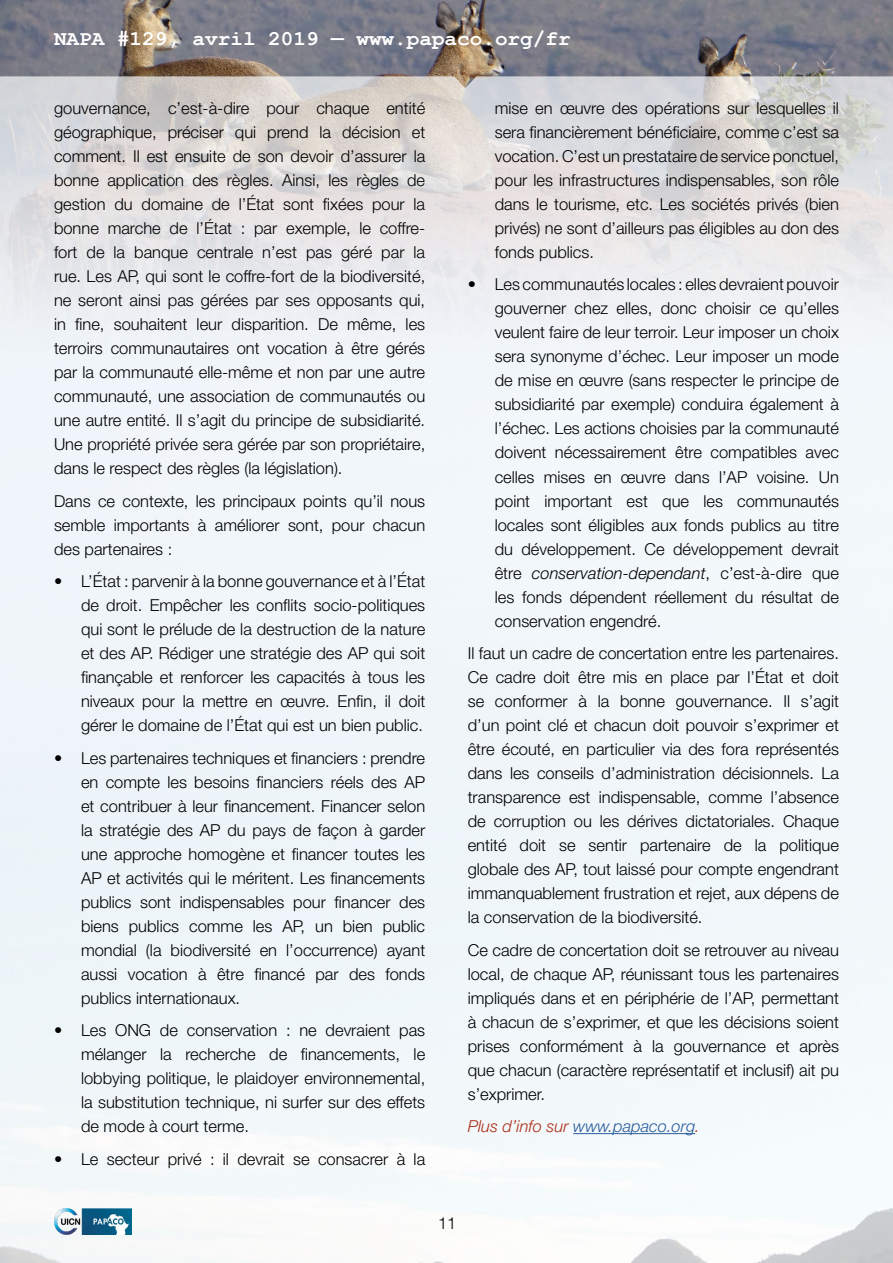
<style>
.page{position:relative;width:893px;height:1263px;background:#fff}
.page>*{position:absolute;margin:0;border:0;box-sizing:border-box;transform-origin:0 0}
.t1{font:700 21px "Courier New";color:#fff}
.t2{font:300 16.5px/24px "Helvetica Neue LT Pro";color:#000;text-align:justify}
.t3{font:italic 300 16.5px "Helvetica Neue LT Pro";color:#ac2d17}
.s1{font-style:italic}
.s2{color:#275b9b}
</style>
<div class="page">
<img style="left:0;top:0;width:893px;height:1263px">
<img style="left:54px;top:1209px;width:78px;height:26px">
<hr style="left:573px;top:1133px;width:122px;height:1px;background:#275b9b">
<p class="t1" style="left:54px;top:25px;width:518px">NAPA #129, avril 2019 — www.papaco.org/fr</p>
<p class="t2" style="left:54px;top:96px;width:373px">gouvernance, c’est-à-dire pour chaque entité géographique, préciser qui prend la décision et comment. Il est ensuite de son devoir d’assurer la bonne application des règles. Ainsi, les règles de gestion du domaine de l’État sont fixées pour la bonne marche de l’État : par exemple, le coffre&shy;fort de la banque centrale n’est pas géré par la rue. Les AP, qui sont le coffre-fort de la biodiversité, ne seront ainsi pas gérées par ses opposants qui, in fine, souhaitent leur disparition. De même, les terroirs communautaires ont vocation à être gérés par la communauté elle-même et non par une autre communauté, une association de communautés ou une autre entité. Il s’agit du principe de subsidiarité.<br>Une propriété privée sera gérée par son propriétaire, dans le respect des règles (la législation).</p>
<p class="t2" style="left:54px;top:488px;width:373px">Dans ce contexte, les principaux points qu’il nous semble importants à améliorer sont, pour chacun des partenaires :</p>
<p class="t2" style="left:81px;top:569px;width:346px;text-indent:-27px">• L’État : parvenir à la bonne gouvernance et à l’État de droit. Empêcher les conflits socio-politiques qui sont le prélude de la destruction de la nature et des AP. Rédiger une stratégie des AP qui soit finançable et renforcer les capacités à tous les niveaux pour la mettre en œuvre. Enfin, il doit gérer le domaine de l’État qui est un bien public.</p>
<p class="t2" style="left:81px;top:745px;width:346px;text-indent:-27px">• Les partenaires techniques et financiers : prendre en compte les besoins financiers réels des AP et contribuer à leur financement. Financer selon la stratégie des AP du pays de façon à garder une approche homogène et financer toutes les AP et activités qui le méritent. Les financements publics sont indispensables pour financer des biens publics comme les AP, un bien public mondial (la biodiversité en l’occurrence) ayant aussi vocation à être financé par des fonds publics internationaux.</p>
<p class="t2" style="left:81px;top:1018px;width:346px;text-indent:-27px">• Les ONG de conservation : ne devraient pas mélanger la recherche de financements, le lobbying politique, le plaidoyer environnemental, la substitution technique, ni surfer sur des effets de mode à court terme.</p>
<p class="t2" style="left:54px;top:1146px;width:373px">• Le secteur privé : il devrait se consacrer à la</p>
<p class="t2" style="left:495px;top:96px;width:346px">mise en œuvre des opérations sur lesquelles il sera financièrement bénéficiaire, comme c’est sa vocation. C’est un prestataire de service ponctuel, pour les infrastructures indispensables, son rôle dans le tourisme, etc. Les sociétés privés (bien privés) ne sont d’ailleurs pas éligibles au don des fonds publics.</p>
<p class="t2" style="left:495px;top:272px;width:346px;text-indent:-27px">• Les communautés locales : elles devraient pouvoir gouverner chez elles, donc choisir ce qu’elles veulent faire de leur terroir. Leur imposer un choix sera synonyme d’échec. Leur imposer un mode de mise en œuvre (sans respecter le principe de subsidiarité par exemple) conduira également à l’échec. Les actions choisies par la communauté doivent nécessairement être compatibles avec celles mises en œuvre dans l’AP voisine. Un point important est que les communautés locales sont éligibles aux fonds publics au titre du développement. Ce développement devrait être <span class="s1">conservation-dependant</span>, c’est-à-dire que les fonds dépendent réellement du résultat de conservation engendré.</p>
<p class="t2" style="left:468px;top:641px;width:373px">Il faut un cadre de concertation entre les partenaires.<br>Ce cadre doit être mis en place par l’État et doit se conformer à la bonne gouvernance. Il s’agit d’un point clé et chacun doit pouvoir s’exprimer et être écouté, en particulier via des fora représentés dans les conseils d’administration décisionnels. La transparence est indispensable, comme l’absence de corruption ou les dérives dictatoriales. Chaque entité doit se sentir partenaire de la politique globale des AP, tout laissé pour compte engendrant immanquablement frustration et rejet, aux dépens de la conservation de la biodiversité.</p>
<p class="t2" style="left:468px;top:937px;width:373px">Ce cadre de concertation doit se retrouver au niveau local, de chaque AP, réunissant tous les partenaires impliqués dans et en périphérie de l’AP, permettant à chacun de s’exprimer, et que les décisions soient prises conformément à la gouvernance et après que chacun (caractère représentatif et inclusif) ait pu s’exprimer.</p>
<p class="t3" style="left:468px;top:1116px;width:233px">Plus d’info sur <span class="s2">www.papaco.org</span>.</p>
<p class="t2" style="left:438px;top:1211px;width:20px">11</p>
</div>
